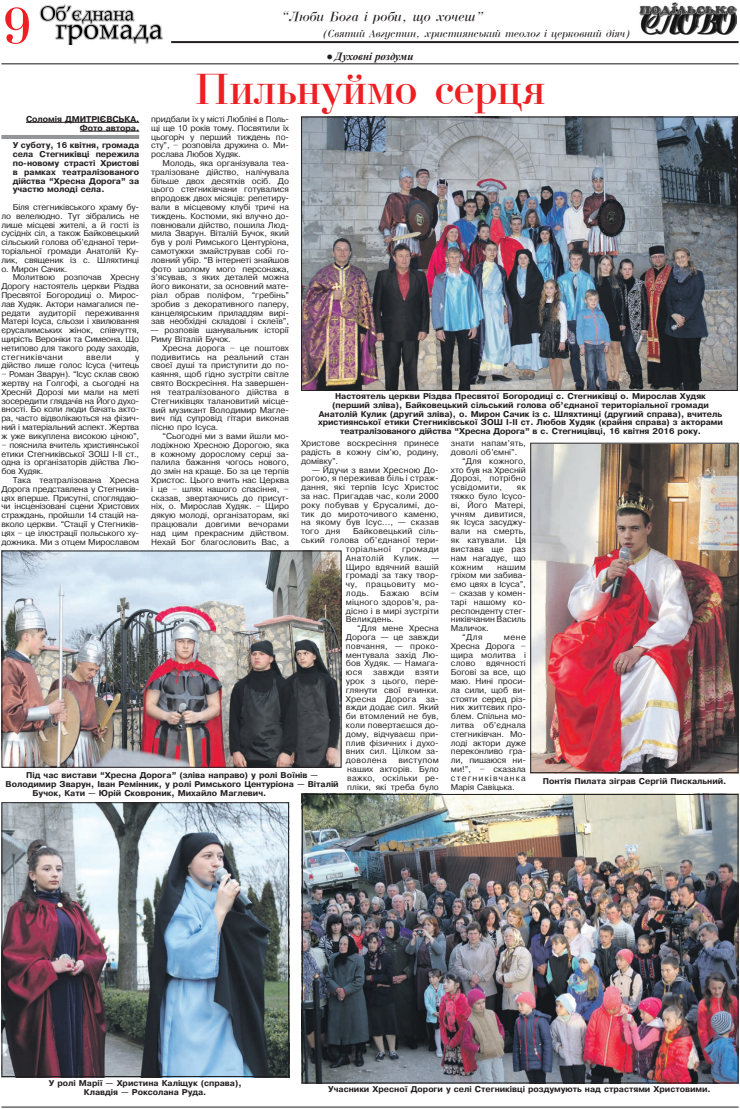
<style>
.page{position:relative;width:740px;height:1109px;background:#fff}
.page>*{position:absolute;margin:0;border:0;box-sizing:border-box;transform-origin:0 0}
.t1{font:54px "Uk Bodoni";color:#ee1f23}
.t2{font:46px "Uk Bodoni";color:#ee1f23}
.t3{font:italic 14px "Uk Bodoni";color:#231f20}
.t4{font:italic 11px "Uk Bodoni";color:#231f20}
.t5{font:italic 700 11px "Times New Roman";letter-spacing:-.005em;color:#231f20}
.t6{font:8px/8.8px "Ukrainian Pragmatica";color:#231f20;text-align:justify}
.t7{font:700 8px/8.8px "Ukrainian Pragmatica";color:#231f20;text-align:center}
.t8{font:8px "Ukrainian Pragmatica";letter-spacing:.02em;color:#231f20}
.t9{font:8px/8.8px "Ukrainian Pragmatica";letter-spacing:-.02em;color:#231f20;text-align:right}
.t10{font:8px "Ukrainian Pragmatica";letter-spacing:.045em;color:#231f20}
.s1{font-weight:400;font-style:normal}
</style>
<div class="page">
<img style="left:639px;top:3px;width:97px;height:32px">
<hr style="left:1px;top:1106px;width:737px;height:1px;background:#231f20">
<hr style="left:171px;top:41px;width:567px;height:2px;background:#231f20">
<img style="left:39px;top:4px;width:124px;height:40px">
<hr style="left:1px;top:63px;width:737px;height:1px;background:#636366">
<hr style="left:26px;top:122px;width:113px;height:1px;background:#231f20">
<hr style="left:1px;top:135px;width:138px;height:4px;background:#939598">
<hr style="left:80px;top:131px;width:59px;height:1px;background:#231f20">
<img style="left:303px;top:118px;width:433px;height:271px">
<div style="left:301px;top:116px;width:437px;height:275px;border:1px solid #231f20"></div>
<img style="left:304px;top:796px;width:432px;height:285px">
<div style="left:302px;top:794px;width:436px;height:289px;border:1px solid #231f20"></div>
<img style="left:3px;top:552px;width:337px;height:213px">
<div style="left:1px;top:550px;width:341px;height:217px;border:1px solid #231f20"></div>
<img style="left:532px;top:444px;width:204px;height:327px">
<div style="left:530px;top:442px;width:208px;height:331px;border:1px solid #231f20"></div>
<img style="left:3px;top:804px;width:284px;height:270px">
<div style="left:1px;top:802px;width:288px;height:274px;border:1px solid #231f20"></div>
<h1 class="t1" style="left:3px;top:-3px;width:30px">9</h1>
<h3 class="t3" style="left:281px;top:9px;width:205px">“Люби Бога і роби, що хочеш”</h3>
<h3 class="t5" style="left:326px;top:49px;width:89px"><span class="s1">●</span> Духовні роздуми</h3>
<h3 class="t4" style="left:323px;top:27px;width:308px">(Святий Августин, християнський теолог і церковний діяч)</h3>
<h2 class="t2" style="left:195px;top:64px;width:352px">Пильнуймо серця</h2>
<p class="t6" style="left:151px;top:115px;width:139px">придбали їх у місті Любліні в Поль&shy;щі ще 10 років тому. Посвятили їх цьогоріч у перший тиждень по&shy;сту”, – розповіла дружина о. Ми&shy;рослава Любов Худяк.</p>
<p class="t6" style="left:151px;top:159px;width:139px;text-indent:11px">Молодь, яка організувала теа&shy;тралізоване дійство, налічувала більше двох десятків осіб. До цього стегниківчани готувалися впродовж двох місяців: репетиру&shy;вали в місцевому клубі тричі на тиждень. Костюми, які влучно до&shy;повнювали дійство, пошила Люд&shy;мила Зварун. Віталій Бучок, який був у ролі Римського Центуріона, самотужки змайстрував собі го&shy;ловний убір. “В інтернеті знайшов фото шолому мого персонажа, з’ясував, з яких деталей можна його виконати, за основний мате&shy;ріал обрав поліфом, “гребінь” зробив з декоративного паперу, канцелярським приладдям вирі&shy;зав необхідні складові і склеїв”,</p>
<p class="t6" style="left:151px;top:326px;width:139px">— розповів шанувальник історії<br>Риму Віталій Бучок.</p>
<p class="t6" style="left:151px;top:343px;width:139px;text-indent:11px">Хресна дорога – це поштовх подивитись на реальний стан своєї душі та приступити до по&shy;каяння, щоб гідно зустріти світле свято Воскресіння. На завершен&shy;ня театралізованого дійства в Стегниківцях талановитий місце&shy;вий музикант Володимир Магле&shy;вич під супровід гітари виконав пісню про Ісуса.</p>
<p class="t6" style="left:151px;top:431px;width:139px;text-indent:11px">“Сьогодні ми з вами йшли мо&shy;лодіжною Хресною Дорогою, яка в кожному дорослому серці за&shy;палила бажання чогось нового, до змін на краще. Бо за це терпів Христос. Цього вчить нас Церква і це – шлях нашого спасіння, – сказав, звертаючись до присут&shy;ніх, о. Мирослав Худяк. – Щиро дякую молоді, організаторам, які працювали довгими вечорами над цим прекрасним дійством.<br>Нехай Бог благословить Вас, а</p>
<p class="t6" style="left:301px;top:439px;width:139px">Христове воскресіння принесе радість в кожну сім’ю, родину, домівку”.</p>
<p class="t7" style="left:26px;top:115px;width:115px;text-align:right">Соломія ДМИТРІЄВСЬКА.<br>Фото автора.</p>
<p class="t7" style="left:13px;top:141px;width:128px;text-align:justify">У суботу, 16 квітня, громада села Стегниківці пережила по-новому страсті Христові в рамках театралізованого дійства “Хресна Дорога” за участю молоді села.</p>
<p class="t6" style="left:1px;top:203px;width:139px;text-indent:11px">Біля стегниківського храму бу&shy;ло велелюдно. Тут зібрались не лише місцеві жителі, а й гості із сусідніх сіл, а також Байковецький сільський голова об’єднаної тери&shy;торіальної громади Анатолій Ку&shy;лик, священик із с. Шляхтинці о. Мирон Сачик.</p>
<p class="t6" style="left:1px;top:273px;width:139px;text-indent:11px">Молитвою розпочав Хресну Дорогу настоятель церкви Різдва Пресвятої Богородиці о. Мирос&shy;лав Худяк. Актори намагалися пе&shy;редати аудиторії переживання Матері Ісуса, сльози і хвилювання єрусалимських жінок, співчуття, щирість Вероніки та Симеона. Що нетипово для такого роду заходів, стегниківчани</p>
<p class="t6" style="left:86px;top:352px;width:27px">ввели</p>
<p class="t9" style="left:1px;top:352px;width:139px">у<br>дійство лише голос Ісуса (читець</p>
<p class="t6" style="left:1px;top:370px;width:139px">– Роман Зварун). “Ісус склав свою жертву на Голгофі, а сьогодні на Хресній Дорозі ми мали на меті зосередити глядачів на Його духо&shy;вності. Бо коли люди бачать акто&shy;ра, часто відволікаються на фізич&shy;ний і матеріальний аспект. Жертва ж уже викуплена високою ціною”,</p>
<p class="t6" style="left:1px;top:440px;width:139px">– пояснила вчитель християнської етики Стегниківської ЗОШ І-ІІ ст., одна із організаторів дійства Лю&shy;бов Худяк.</p>
<p class="t6" style="left:1px;top:475px;width:139px;text-indent:11px">Така театралізована Хресна Дорога представлена у Стегників&shy;цях вперше. Присутні, споглядаю&shy;чи інсценізовані сцени Христових страждань, пройшли 14 стацій на&shy;вколо церкви. “Стації у Стегників&shy;цях – це ілюстрації польського ху&shy;дожника. Ми з отцем Мирославом</p>
<p class="t7" style="left:318px;top:391px;width:406px">Настоятель церкви Різдва Пресвятої Богородиці с. Стегниківці о. Мирослав Худяк (перший зліва), Байковецький сільський голова об’єднаної територіальної громади Анатолій Кулик (другий зліва), о. Мирон Сачик із с. Шляхтинці (другиий справа), вчитель християнської етики Стегниківської ЗОШ І-ІІ ст. Любов Худяк (крайня справа) з акторами театралізованого дійства “Хресна Дорога” в с. Стегницівці, 16 квітня 2016 року.</p>
<p class="t6" style="left:451px;top:439px;width:77px">знати напам’ять, доволі об’ємні”.</p>
<p class="t6" style="left:451px;top:456px;width:77px;text-indent:11px">“Для кожного, хто був на Хресній Дорозі, потрібно усвідомити,</p>
<p class="t6" style="left:301px;top:465px;width:139px;text-indent:11px">— Йдучи з вами Хресною До&shy;рогою, я переживав біль і страж&shy;дання, які терпів Ісус Христос за нас. Пригадав час, коли 2000 року побував у Єрусалимі, до&shy;тик до мироточивого каменю, на якому був Ісус..., — сказав того дня</p>
<p class="t6" style="left:451px;top:483px;width:77px;text-indent:66px">як тяжко було Ісусо&shy;ві, Його Матері, учням дивитися, як Ісуса засуджу&shy;вали на смерть, як катували. Ця вистава ще раз нам нагадує, що кожним</p>
<p class="t8" style="left:353px;top:527px;width:87px">Байковецький сіль-</p>
<p class="t8" style="left:301px;top:535px;width:139px">ський голова об’єднаної тери-</p>
<p class="t10" style="left:346px;top:544px;width:47px">торіальної</p>
<p class="t10" style="left:402px;top:544px;width:38px">громади</p>
<p class="t10" style="left:346px;top:553px;width:39px">Анатолій</p>
<p class="t6" style="left:394px;top:553px;width:29px">Кулик.</p>
<p class="t6" style="left:346px;top:553px;width:95px;text-indent:86px">— Щиро вдячний вашій громаді за таку твор&shy;чу, працьовиту мо&shy;лодь.</p>
<p class="t6" style="left:451px;top:562px;width:76px;text-indent:46px">нашим гріхом ми забива&shy;ємо цвях в Ісуса”,</p>
<p class="t6" style="left:451px;top:588px;width:76px">– сказав у комен-</p>
<p class="t6" style="left:451px;top:597px;width:77px">тарі нашому ко-</p>
<p class="t6" style="left:451px;top:606px;width:77px">респонденту стег-</p>
<p class="t6" style="left:451px;top:615px;width:76px">никівчанин Василь</p>
<p class="t6" style="left:451px;top:624px;width:40px">Маличок.</p>
<p class="t6" style="left:462px;top:632px;width:22px">“Для</p>
<p class="t6" style="left:346px;top:588px;width:95px;text-indent:75px">всім міцного здоров’я, ра&shy;дісно і в мирі зустріти Великдень.</p>
<p class="t6" style="left:346px;top:624px;width:95px;text-indent:11px">“Для мене Хресна Дорога — це завжди повчання, — проко&shy;ментувала захід Лю&shy;бов Худяк. — Намага&shy;юся</p>
<p class="t6" style="left:380px;top:588px;width:31px">Бажаю</p>
<p class="t6" style="left:451px;top:632px;width:77px;text-indent:53px">мене Хресна Дорога – щира молитва і слово</p>
<p class="t6" style="left:451px;top:659px;width:77px;text-indent:35px">вдячності Богові за все, що маю. Нині проси&shy;ла сили, щоб ви&shy;стояти серед різ&shy;них життєвих про&shy;блем. Спільна мо&shy;литва об’єднала стегниківчан. Мо&shy;лоді актори дуже переконливо гра&shy;ли, пишаюся ни&shy;ми!”, – сказала стегниківчанка Марія Савіцька.</p>
<p class="t6" style="left:346px;top:668px;width:95px;text-indent:69px">взяти урок з цього, пере&shy;глянути свої вчинки.<br>Хресна Дорога за&shy;вжди додає сил. Який би втомлений не був, коли повертаєшся до&shy;дому, відчуваєш при&shy;плив фізичних і духо&shy;вних сил. Цілком за&shy;доволена</p>
<p class="t6" style="left:373px;top:668px;width:33px">завжди</p>
<p class="t6" style="left:347px;top:756px;width:93px;text-indent:51px">виступом наших акторів. Було важко, оскільки ре&shy;пліки, які треба було</p>
<p class="t7" style="left:26px;top:770px;width:294px">Під час вистави “Хресна Дорога” (зліва направо) у ролі Воїнів —</p>
<p class="t7" style="left:6px;top:779px;width:335px">Володимир Зварун, Іван Ремінник, у ролі Римського Центуріона — Віталій</p>
<p class="t7" style="left:33px;top:788px;width:235px">Бучок, Кати — Юрій Сковроник, Михайло Маглевич.</p>
<p class="t7" style="left:543px;top:776px;width:185px">Понтія Пилата зіграв Сергій Пискальний.</p>
<p class="t7" style="left:49px;top:1079px;width:194px">У ролі Марії — Христина Каліщук (справа),<br>Клавдія — Роксолана Руда.</p>
<p class="t7" style="left:328px;top:1084px;width:384px">Учасники Хресної Дороги у селі Стегниківці роздумують над страстями Христовими.</p>
</div>
